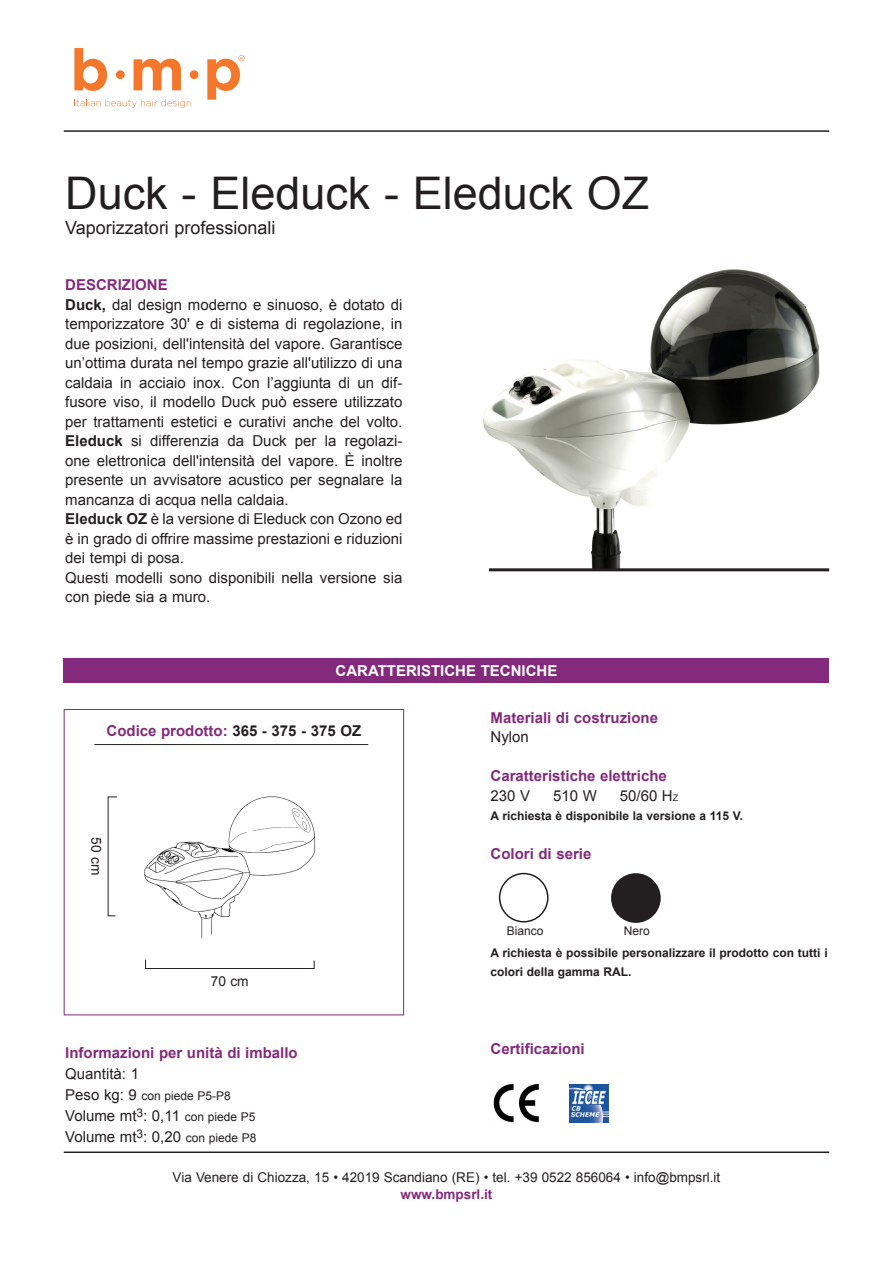
<style>
.page{position:relative;width:893px;height:1263px;background:#fff}
.page>*{position:absolute;margin:0;border:0;box-sizing:border-box;transform-origin:0 0}
.Normale{font:45px "Arial";color:#231f20}
.Normale-2{font:18px "Arial";color:#231f20}
.Normale-3{font:15px/19.5px "Arial";color:#231f20;text-align:justify}
.Normale-4{font:700 15px "Arial";color:#832a7c}
.Normale-5{font:700 15px "Arial";color:#fff}
.Normale-6{font:13.8px "Arial";color:#231f20}
.Normale-7{font:13.5px "Arial";color:#231f20}
.Normale-8{font:700 13.5px "Arial";color:#832a7c}
.Normale-9{font:700 12px/19.5px "Arial";color:#231f20}
.Normale-10{font:12px "Arial";color:#231f20}
.s1{font-weight:700}
.s2{font-size:9px}
.s3{color:#231f20}
.s4{font-size:15px}
.s5{font-size:12px}
</style>
<div class="page">
<div style="left:64px;top:658px;width:765px;height:25px;background:#832a7c"></div>
<div style="left:499px;top:873px;width:50px;height:49px;border:2px solid #231f20;border-radius:50%"></div>
<div style="left:611px;top:873px;width:50px;height:50px;background:#231f20;border-radius:50%"></div>
<img style="left:493px;top:1083px;width:46px;height:39px">
<svg style="left:131px;top:959px;width:209px;height:57px"></svg>
<img style="left:144px;top:796px;width:172px;height:143px">
<hr style="left:145px;top:968px;width:169px;height:1px;background:#231f20">
<div style="left:157px;top:975px;width:145px;height:23px;background:#fff"></div>
<hr style="left:108px;top:797px;width:1px;height:119px;background:#231f20">
<hr style="left:94px;top:744px;width:274px;height:1px;background:#231f20">
<img style="left:483px;top:269px;width:347px;height:301px">
<hr style="left:489px;top:568px;width:340px;height:3px;background:#231f20">
<img style="left:569px;top:1084px;width:39px;height:38px">
<hr style="left:64px;top:1151px;width:765px;height:2px;background:#231f20">
<hr style="left:64px;top:130px;width:765px;height:2px;background:#231f20">
<div style="left:64px;top:709px;width:340px;height:306px;border:1px solid #832a7c"></div>
<svg style="left:74px;top:48px;width:33px;height:43px"></svg>
<div style="left:116px;top:70px;width:9px;height:9px;background:#f4772c;border-radius:50%"></div>
<svg style="left:134px;top:59px;width:47px;height:31px"></svg>
<svg style="left:207px;top:55px;width:37px;height:45px"></svg>
<div style="left:190px;top:70px;width:8px;height:9px;background:#f4772c;border-radius:50%"></div>
<svg style="left:76px;top:99px;width:115px;height:9px"></svg>
<p class="Normale" style="left:65px;top:164px;width:585px">Duck - Eleduck - Eleduck OZ</p>
<p class="Normale-2" style="left:65px;top:216px;width:212px">Vaporizzatori professionali</p>
<p class="Normale-4" style="left:65px;top:275px;width:104px">Descrizione</p>
<p class="Normale-3" style="left:65px;top:295px;width:339px"><span class="s1">Duck,</span> dal design moderno e sinuoso, è dotato di temporizzatore 30' e di sistema di regolazione, in due posizioni, dell'intensità del vapore. Garantisce un’ottima durata nel tempo grazie all'utilizzo di una caldaia in acciaio inox. Con l’aggiunta di un dif&shy;fusore viso, il modello Duck può essere utilizzato per trattamenti estetici e curativi anche del volto.<br><span class="s1">Eleduck</span> si differenzia da Duck per la regolazi&shy;one elettronica dell'intensità del vapore. È inoltre presente un avvisatore acustico per segnalare la mancanza di acqua nella caldaia.</p>
<p class="Normale-3" style="left:65px;top:509px;width:339px"><span class="s1">Eleduck OZ</span> è la versione di Eleduck con Ozono ed è in grado di offrire massime prestazioni e riduzioni dei tempi di posa.</p>
<p class="Normale-3" style="left:65px;top:568px;width:339px">Questi modelli sono disponibili nella versione sia con piede sia a muro.</p>
<p class="Normale-5" style="left:336px;top:661px;width:223px">Caratteristiche tecniche</p>
<p class="Normale-4" style="left:490px;top:707px;width:169px">Materiali di costruzione</p>
<p class="Normale-3" style="left:490px;top:727px;width:40px">Nylon</p>
<p class="Normale-4" style="left:490px;top:766px;width:178px">Caratteristiche elettriche</p>
<p class="Normale-3" style="left:490px;top:786px;width:41px">230 V</p>
<p class="Normale-3" style="left:553px;top:786px;width:45px">510 W</p>
<p class="Normale-3" style="left:620px;top:786px;width:60px">50/60 H<span class="s2">Z</span></p>
<p class="Normale-9" style="left:490px;top:806px;width:254px">A richiesta è disponibile la versione a 115 V.</p>
<p class="Normale-4" style="left:490px;top:844px;width:102px">Colori di serie</p>
<p class="Normale-4" style="left:107px;top:721px;width:245px">Codice prodotto: <span class="s3">365 - 375 - 375 OZ</span></p>
<p class="Normale-6" style="left:105px;top:837px;width:39px;rotate:90deg">50 cm</p>
<p class="Normale-6" style="left:211px;top:972px;width:39px">70 cm</p>
<p class="Normale-4" style="left:65px;top:1043px;width:234px">Informazioni per unità di imballo</p>
<p class="Normale-3" style="left:65px;top:1064px;width:75px">Quantità: 1</p>
<p class="Normale-10" style="left:65px;top:1088px;width:167px"><span class="s4">Peso kg: 9</span> con piede P5-P8</p>
<p class="Normale-3" style="left:65px;top:1106px;width:192px">Volume mt<sup>3</sup>: 0,11 <span class="s5">con piede P5</span></p>
<p class="Normale-3" style="left:65px;top:1127px;width:193px">Volume mt<sup>3</sup>: 0,20 <span class="s5">con piede P8</span></p>
<p class="Normale-10" style="left:507px;top:923px;width:38px">Bianco</p>
<p class="Normale-10" style="left:624px;top:923px;width:28px">Nero</p>
<p class="Normale-9" style="left:490px;top:943px;width:339px">A richiesta è possibile personalizzare il prodotto con tutti i colori della gamma RAL.</p>
<p class="Normale-4" style="left:490px;top:1039px;width:96px">Certificazioni</p>
<p class="Normale-7" style="left:173px;top:1169px;width:549px">Via Venere di Chiozza, 15 • 42019 Scandiano (RE) • tel. +39 0522 856064 • info@bmpsrl.it</p>
<p class="Normale-8" style="left:401px;top:1185px;width:93px">www.bmpsrl.it</p>
</div>
